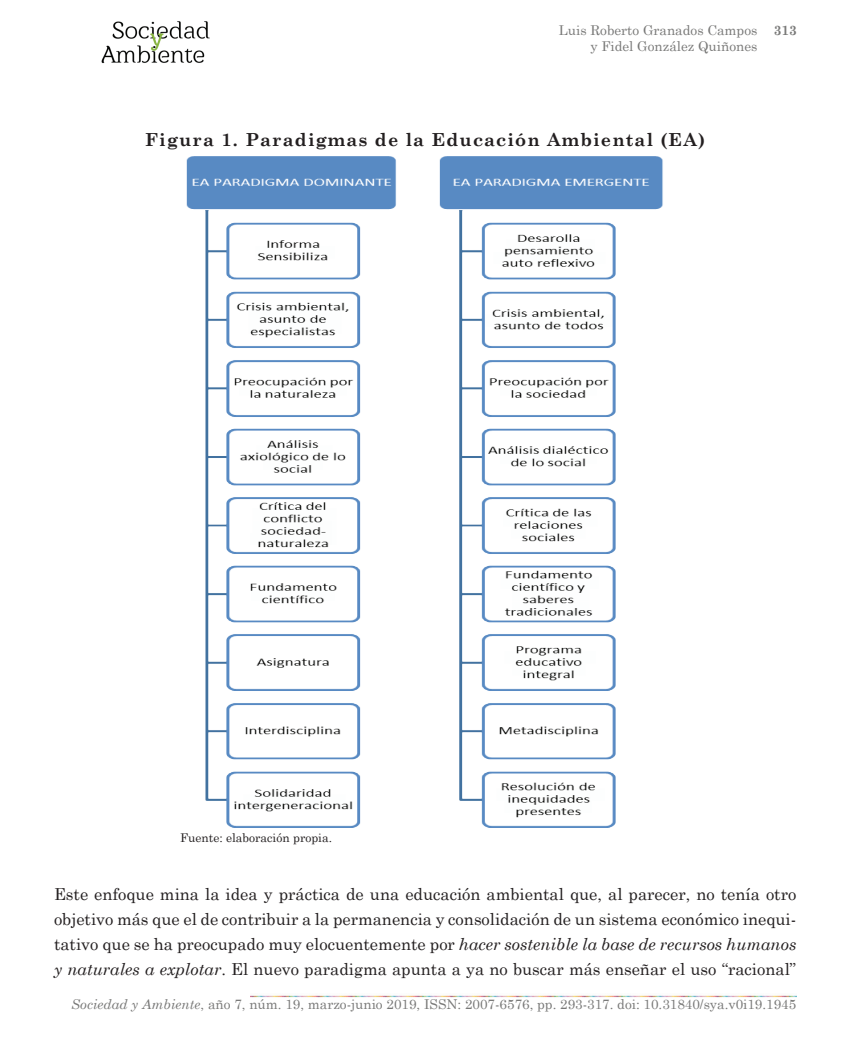
<style>
.page{position:relative;width:851px;height:1063px;background:#fff}
.page>*{position:absolute;margin:0;border:0;box-sizing:border-box;transform-origin:0 0}
.t1{font:700 18px "Century Schoolbook";letter-spacing:.06em;color:#231f20}
.t2{font:16.5px/24.8px "Century Schoolbook";color:#231f20;text-align:justify}
.t3{font:13.5px/16.2px "Century Schoolbook";color:#797978;text-align:right}
.t4{font:700 13.5px "Century Schoolbook";color:#797978}
.t5{font:12px "Century Schoolbook";color:#231f20}
.s1{font-style:italic}
</style>
<div class="page">
<img style="left:101px;top:21px;width:109px;height:43px">
<img style="left:250px;top:995px;width:67px;height:3px">
<img style="left:317px;top:995px;width:67px;height:3px">
<img style="left:384px;top:995px;width:66px;height:3px">
<img style="left:450px;top:995px;width:66px;height:3px">
<img style="left:516px;top:995px;width:67px;height:3px">
<img style="left:583px;top:995px;width:66px;height:3px">
<img style="left:649px;top:995px;width:67px;height:3px">
<img style="left:716px;top:995px;width:80px;height:3px">
<img style="left:186px;top:156px;width:477px;height:671px">
<p class="t3" style="left:559px;top:21px;width:200px">Luis Roberto Granados Campos y Fidel González Quiñones</p>
<p class="t4" style="left:773px;top:22px;width:25px">313</p>
<p class="t1" style="left:145px;top:129px;width:561px">Figura 1. Paradigmas de la Educación Ambiental (EA)</p>
<p class="t5" style="left:180px;top:830px;width:153px">Fuente: elaboración propia.</p>
<p class="t2" style="left:54px;top:882px;width:743px">Este enfoque mina la idea y práctica de una educación ambiental que, al parecer, no tenía otro objetivo más que el de contribuir a la permanencia y consolidación de un sistema económico inequi&shy;tativo que se ha preocupado muy elocuentemente por <span class="s1">hacer sostenible la base de recursos humanos y naturales a explotar</span>. El nuevo paradigma apunta a ya no buscar más enseñar el uso “racional”</p>
<p class="t3" style="left:71px;top:996px;width:726px"><span class="s1">Sociedad y Ambiente</span>, año 7, núm. 19, marzo-junio 2019, ISSN: 2007-6576, pp. 293-317. doi: 10.31840/sya.v0i19.1945</p>
</div>
